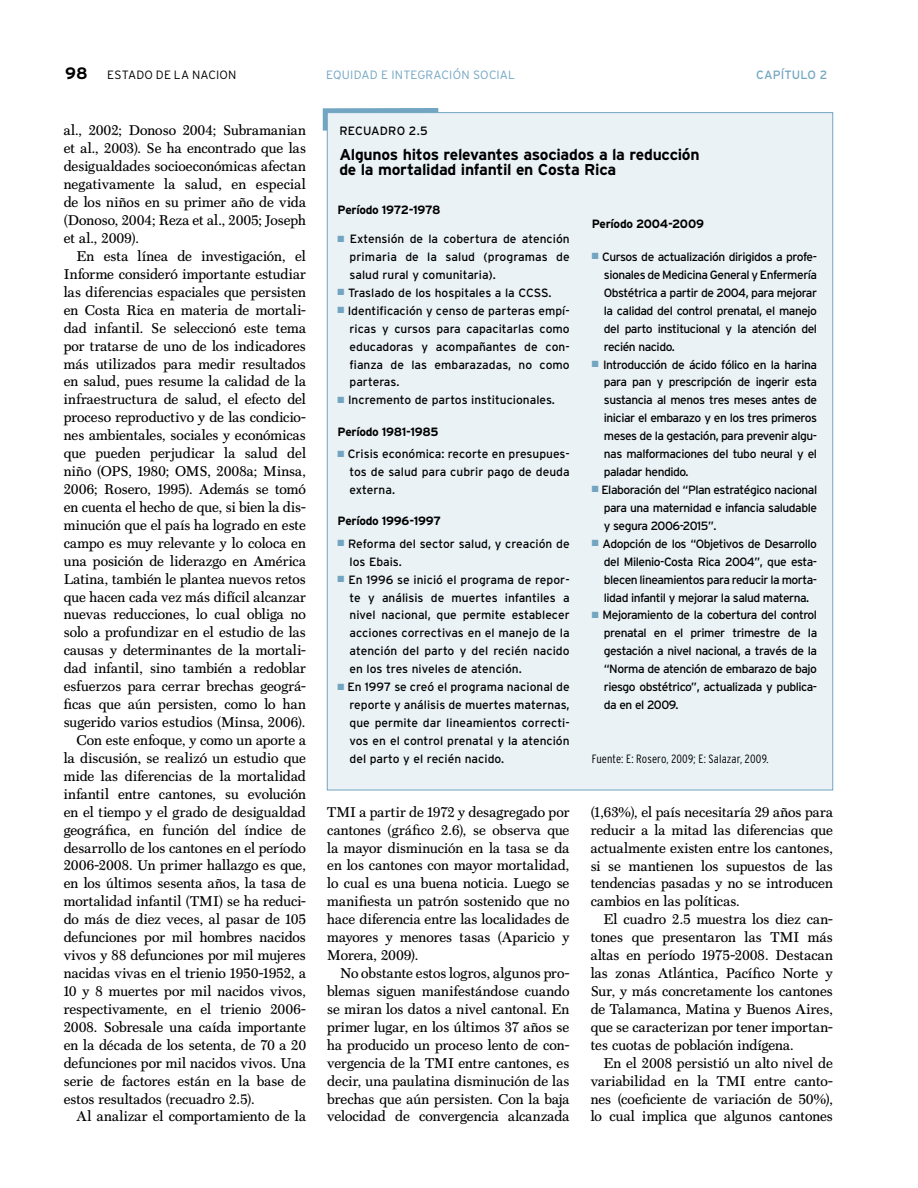
<style>
.page{position:relative;width:918px;height:1188px;background:#fff}
.page>*{position:absolute;margin:0;border:0;box-sizing:border-box;transform-origin:0 0}
.t1{font:700 15.75px/15px "Interstate";letter-spacing:-.02em;color:#000}
.t2{font:14.25px/18px "Scotch Text";color:#000;text-align:justify}
.t3{font:12px/18px "Interstate";letter-spacing:-.015em;color:#000;text-align:justify}
.t4{font:700 12px "Interstate";letter-spacing:-.025em;color:#000}
.t5{font:300 condensed 12px "Interstate";letter-spacing:.005em;color:#000}
.t6{font:300 12px "Interstate";letter-spacing:.01em;color:#72a5c1}
.t7{font:300 12px "Interstate";letter-spacing:.015em;color:#000}
.t8{font:12px "Interstate";letter-spacing:.01em;color:#000}
.t9{font:12px "Interstate";letter-spacing:.01em;color:#72a5c1}
.s1{font-weight:700;font-size:16.5px}
.s2{color:#72a5c1}
</style>
<div class="page">
<div style="left:327px;top:112px;width:506px;height:678px;background:#eaf2f6;border:1px solid #72a5c1"></div>
<svg style="left:322px;top:108px;width:121px;height:27px"></svg>
<p class="t7" style="left:65px;top:68px;width:173px"><span class="s1">98</span> ESTADO DE LA NACION</p>
<p class="t6" style="left:326px;top:68px;width:190px">EQUIDAD E INTEGRACIÓN SOCIAL</p>
<p class="t9" style="left:756px;top:68px;width:72px">CAPÍTULO 2</p>
<p class="t2" style="left:64px;top:122px;width:244px">al., 2002; Donoso 2004; Subramanian et al., 2003). Se ha encontrado que las desigualdades socioeconómicas afectan negativamente la salud, en especial de los niños en su primer año de vida (Donoso, 2004; Reza et al., 2005; Joseph et al., 2009).</p>
<p class="t2" style="left:77px;top:247px;width:231px">En esta línea de investigación, el</p>
<p class="t2" style="left:64px;top:265px;width:244px">Informe consideró importante estudiar</p>
<p class="t2" style="left:64px;top:283px;width:244px">las diferencias espaciales que persisten</p>
<p class="t2" style="left:64px;top:301px;width:244px">en Costa Rica en materia de mortali-</p>
<p class="t2" style="left:64px;top:319px;width:244px">dad infantil. Se seleccionó este tema</p>
<p class="t2" style="left:64px;top:337px;width:244px">por tratarse de uno de los indicadores</p>
<p class="t2" style="left:64px;top:355px;width:244px">más utilizados para medir resultados</p>
<p class="t2" style="left:64px;top:373px;width:244px">en salud, pues resume la calidad de la</p>
<p class="t2" style="left:64px;top:391px;width:244px">infraestructura de salud, el efecto del</p>
<p class="t2" style="left:64px;top:408px;width:244px">proceso reproductivo y de las condicio-</p>
<p class="t2" style="left:64px;top:426px;width:244px">nes ambientales, sociales y económicas</p>
<p class="t2" style="left:64px;top:444px;width:244px">que pueden perjudicar la salud del</p>
<p class="t2" style="left:64px;top:462px;width:244px">niño (OPS, 1980; OMS, 2008a; Minsa,</p>
<p class="t2" style="left:64px;top:480px;width:244px">2006; Rosero, 1995). Además se tomó</p>
<p class="t2" style="left:64px;top:498px;width:244px">en cuenta el hecho de que, si bien la dis-</p>
<p class="t2" style="left:64px;top:516px;width:244px">minución que el país ha logrado en este</p>
<p class="t2" style="left:64px;top:534px;width:244px">campo es muy relevante y lo coloca en</p>
<p class="t2" style="left:64px;top:552px;width:244px">una posición de liderazgo en América</p>
<p class="t2" style="left:64px;top:570px;width:244px">Latina, también le plantea nuevos retos</p>
<p class="t2" style="left:64px;top:588px;width:244px">que hacen cada vez más difícil alcanzar</p>
<p class="t2" style="left:64px;top:606px;width:244px">nuevas reducciones, lo cual obliga no</p>
<p class="t2" style="left:64px;top:624px;width:244px">solo a profundizar en el estudio de las</p>
<p class="t2" style="left:64px;top:641px;width:244px">causas y determinantes de la mortali-</p>
<p class="t2" style="left:64px;top:659px;width:244px">dad infantil, sino también a redoblar</p>
<p class="t2" style="left:64px;top:677px;width:244px">esfuerzos para cerrar brechas geográ-</p>
<p class="t2" style="left:64px;top:695px;width:244px">ficas que aún persisten, como lo han</p>
<p class="t2" style="left:64px;top:713px;width:243px">sugerido varios estudios (Minsa, 2006).</p>
<p class="t2" style="left:77px;top:731px;width:231px">Con este enfoque, y como un aporte a</p>
<p class="t2" style="left:64px;top:749px;width:244px">la discusión, se realizó un estudio que</p>
<p class="t2" style="left:64px;top:767px;width:244px">mide las diferencias de la mortalidad</p>
<p class="t2" style="left:64px;top:785px;width:244px">infantil entre cantones, su evolución</p>
<p class="t2" style="left:64px;top:803px;width:244px">en el tiempo y el grado de desigualdad</p>
<p class="t2" style="left:64px;top:821px;width:244px">geográfica, en función del índice de</p>
<p class="t2" style="left:64px;top:839px;width:244px">desarrollo de los cantones en el período</p>
<p class="t2" style="left:64px;top:857px;width:244px">2006-2008. Un primer hallazgo es que,</p>
<p class="t2" style="left:64px;top:875px;width:244px">en los últimos sesenta años, la tasa de</p>
<p class="t2" style="left:64px;top:892px;width:244px">mortalidad infantil (TMI) se ha reduci-</p>
<p class="t2" style="left:64px;top:910px;width:244px">do más de diez veces, al pasar de 105</p>
<p class="t2" style="left:64px;top:928px;width:244px">defunciones por mil hombres nacidos</p>
<p class="t2" style="left:64px;top:946px;width:244px">vivos y 88 defunciones por mil mujeres</p>
<p class="t2" style="left:64px;top:964px;width:244px">nacidas vivas en el trienio 1950-1952, a</p>
<p class="t2" style="left:64px;top:982px;width:244px">10 y 8 muertes por mil nacidos vivos,</p>
<p class="t2" style="left:64px;top:1000px;width:244px">respectivamente, en el trienio 2006-</p>
<p class="t2" style="left:64px;top:1018px;width:244px">2008. Sobresale una caída importante</p>
<p class="t2" style="left:64px;top:1036px;width:244px">en la década de los setenta, de 70 a 20</p>
<p class="t2" style="left:64px;top:1054px;width:244px">defunciones por mil nacidos vivos. Una</p>
<p class="t2" style="left:64px;top:1072px;width:244px">serie de factores están en la base de</p>
<p class="t2" style="left:64px;top:1090px;width:192px">estos resultados (recuadro 2.5).</p>
<p class="t2" style="left:77px;top:1108px;width:231px">Al analizar el comportamiento de la</p>
<p class="t8" style="left:339px;top:125px;width:90px">RECUADRO 2.5</p>
<p class="t1" style="left:339px;top:146px;width:362px">Algunos hitos relevantes asociados a la reducción de la mortalidad infantil en Costa Rica</p>
<p class="t4" style="left:338px;top:203px;width:104px">Período 1972-1978</p>
<p class="t3" style="left:350px;top:230px;width:222px;text-indent:-12px"><span class="s2">■</span> Extensión de la cobertura de atención primaria de la salud (programas de salud rural y comunitaria).</p>
<p class="t3" style="left:338px;top:283px;width:215px"><span class="s2">■</span> Traslado de los hospitales a la CCSS.</p>
<p class="t3" style="left:350px;top:301px;width:222px;text-indent:-12px"><span class="s2">■</span> Identificación y censo de parteras empí&shy;ricas y cursos para capacitarlas como educadoras y acompañantes de con&shy;fianza de las embarazadas, no como parteras.</p>
<p class="t3" style="left:338px;top:391px;width:219px"><span class="s2">■</span> Incremento de partos institucionales.</p>
<p class="t4" style="left:338px;top:425px;width:102px">Período 1981-1985</p>
<p class="t3" style="left:350px;top:445px;width:222px;text-indent:-12px"><span class="s2">■</span> Crisis económica: recorte en presupues&shy;tos de salud para cubrir pago de deuda externa.</p>
<p class="t4" style="left:338px;top:515px;width:105px">Período 1996-1997</p>
<p class="t3" style="left:350px;top:534px;width:222px;text-indent:-12px"><span class="s2">■</span> Reforma del sector salud, y creación de los Ebais.</p>
<p class="t3" style="left:350px;top:570px;width:222px;text-indent:-12px"><span class="s2">■</span> En 1996 se inició el programa de repor&shy;te y análisis de muertes infantiles a nivel nacional, que permite establecer acciones correctivas en el manejo de la atención del parto y del recién nacido en los tres niveles de atención.</p>
<p class="t3" style="left:350px;top:678px;width:222px;text-indent:-12px"><span class="s2">■</span> En 1997 se creó el programa nacional de reporte y análisis de muertes maternas, que permite dar lineamientos correcti&shy;vos en el control prenatal y la atención del parto y el recién nacido.</p>
<p class="t4" style="left:592px;top:217px;width:114px">Período 2004-2009</p>
<p class="t3" style="left:604px;top:248px;width:215px;text-indent:-12px"><span class="s2">■</span> Cursos de actualización dirigidos a profe&shy;sionales de Medicina General y Enfermería Obstétrica a partir de 2004, para mejorar la calidad del control prenatal, el manejo del parto institucional y la atención del recién nacido.</p>
<p class="t3" style="left:604px;top:355px;width:215px;text-indent:-12px"><span class="s2">■</span> Introducción de ácido fólico en la harina para pan y prescripción de ingerir esta sustancia al menos tres meses antes de iniciar el embarazo y en los tres primeros meses de la gestación, para prevenir algu&shy;nas malformaciones del tubo neural y el paladar hendido.</p>
<p class="t3" style="left:604px;top:481px;width:215px;text-indent:-12px"><span class="s2">■</span> Elaboración del ‘‘Plan estratégico nacional para una maternidad e infancia saludable y segura 2006-2015’’.</p>
<p class="t3" style="left:604px;top:534px;width:215px;text-indent:-12px"><span class="s2">■</span> Adopción de los ‘‘Objetivos de Desarrollo del Milenio-Costa Rica 2004’’, que esta&shy;blecen lineamientos para reducir la morta&shy;lidad infantil y mejorar la salud materna.</p>
<p class="t3" style="left:604px;top:606px;width:215px;text-indent:-12px"><span class="s2">■</span> Mejoramiento de la cobertura del control prenatal en el primer trimestre de la gestación a nivel nacional, a través de la ‘‘Norma de atención de embarazo de bajo riesgo obstétrico’’, actualizada y publica&shy;da en el 2009.</p>
<p class="t5" style="left:592px;top:752px;width:178px">Fuente: E: Rosero, 2009; E: Salazar, 2009.</p>
<p class="t2" style="left:327px;top:803px;width:244px">TMI a partir de 1972 y desagregado por cantones (gráfico 2.6), se observa que la mayor disminución en la tasa se da en los cantones con mayor mortalidad, lo cual es una buena noticia. Luego se manifiesta un patrón sostenido que no hace diferencia entre las localidades de mayores y menores tasas (Aparicio y Morera, 2009).</p>
<p class="t2" style="left:327px;top:964px;width:244px;text-indent:13px">No obstante estos logros, algunos pro&shy;blemas siguen manifestándose cuando se miran los datos a nivel cantonal. En primer lugar, en los últimos 37 años se ha producido un proceso lento de con&shy;vergencia de la TMI entre cantones, es decir, una paulatina disminución de las brechas que aún persisten. Con la baja velocidad de convergencia alcanzada</p>
<p class="t2" style="left:591px;top:803px;width:244px">(1,63%), el país necesitaría 29 años para reducir a la mitad las diferencias que actualmente existen entre los cantones, si se mantienen los supuestos de las tendencias pasadas y no se introducen cambios en las políticas.</p>
<p class="t2" style="left:591px;top:910px;width:244px;text-indent:13px">El cuadro 2.5 muestra los diez can&shy;tones que presentaron las TMI más altas en período 1975-2008. Destacan las zonas Atlántica, Pacífico Norte y Sur, y más concretamente los cantones de Talamanca, Matina y Buenos Aires, que se caracterizan por tener importan&shy;tes cuotas de población indígena.</p>
<p class="t2" style="left:591px;top:1054px;width:244px;text-indent:13px">En el 2008 persistió un alto nivel de variabilidad en la TMI entre canto&shy;nes (coeficiente de variación de 50%), lo cual implica que algunos cantones</p>
</div>
